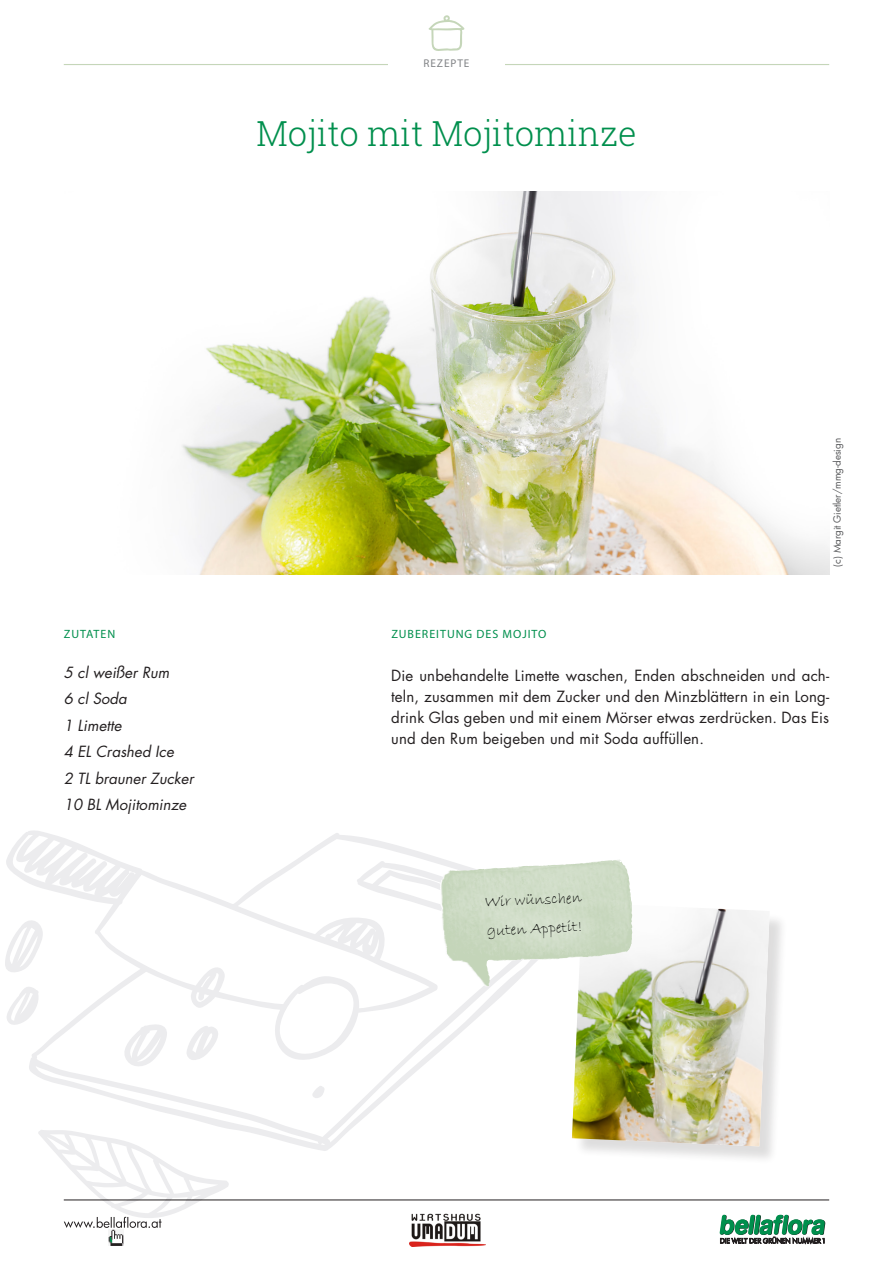
<style>
.page{position:relative;width:893px;height:1263px;background:#fff}
.page>*{position:absolute;margin:0;border:0;box-sizing:border-box;transform-origin:0 0}
.Head_1{font:300 34.5px "Roboto Slab";color:#008f4d}
.Tipp{font:15.9px "Bradley Hand ITC";color:#000}
.Anleitung{font:15px/21px "Futura Std";letter-spacing:.01em;color:#231f20;text-align:justify}
.Zutaten{font:italic 15px "Futura Std";color:#231f20}
.Head_2_Versal{font:12px "Myriad Pro";letter-spacing:.08em;color:#008f4d}
.t1{font:11.25px "Myriad Pro";letter-spacing:.08em;color:#808285}
.Anleitung-2{font:9.75px "Futura";color:#57585a}
</style>
<div class="page">
<hr style="left:64px;top:64px;width:765px;height:1px;background:#c5d6b9">
<hr style="left:64px;top:1200px;width:765px;height:1px;background:#231f20">
<svg style="left:720px;top:1215px;width:105px;height:28px"></svg>
<div style="left:388px;top:59px;width:117px;height:19px;background:#fff"></div>
<svg style="left:428px;top:15px;width:36px;height:36px"></svg>
<img style="left:409px;top:1213px;width:77px;height:33px">
<svg style="left:6px;top:830px;width:566px;height:321px"></svg>
<svg style="left:121px;top:1023px;width:47px;height:45px"></svg>
<svg style="left:186px;top:1025px;width:39px;height:35px"></svg>
<svg style="left:356px;top:860px;width:84px;height:55px"></svg>
<svg style="left:312px;top:1085px;width:13px;height:14px"></svg>
<svg style="left:38px;top:1130px;width:191px;height:116px"></svg>
<svg style="left:6px;top:986px;width:34px;height:43px"></svg>
<svg style="left:5px;top:916px;width:39px;height:60px"></svg>
<img style="left:181px;top:191px;width:648px;height:383px">
<div style="left:575px;top:905px;width:213px;height:260px;background:#231f20;opacity:.15"></div>
<img style="left:572px;top:903px;width:198px;height:243px">
<img style="left:440px;top:859px;width:178px;height:91px">
<p class="t1" style="left:424px;top:57px;width:47px">REZEPTE</p>
<p class="Head_1" style="left:256px;top:109px;width:382px">Mojito mit Mojitominze</p>
<p class="Head_2_Versal" style="left:64px;top:627px;width:53px">ZUTATEN</p>
<p class="Zutaten" style="left:64px;top:662px;width:107px">5 cl weißer Rum</p>
<p class="Zutaten" style="left:64px;top:689px;width:65px">6 cl Soda</p>
<p class="Zutaten" style="left:64px;top:715px;width:59px">1 Limette</p>
<p class="Zutaten" style="left:64px;top:742px;width:112px">4 EL Crashed Ice</p>
<p class="Zutaten" style="left:64px;top:768px;width:131px">2 TL brauner Zucker</p>
<p class="Zutaten" style="left:64px;top:795px;width:124px">10 BL Mojitominze</p>
<p class="Anleitung-2" style="left:831px;top:567px;width:130px;rotate:-90deg">(c) Margit Gietler/mmg-design</p>
<p class="Head_2_Versal" style="left:391px;top:627px;width:157px">ZUBEREITUNG DES MOJITO</p>
<p class="Anleitung" style="left:391px;top:665px;width:439px">Die unbehandelte Limette waschen, Enden abschneiden und ach&shy;teln, zusammen mit dem Zucker und den Minzblättern in ein Long&shy;drink Glas geben und mit einem Mörser etwas zerdrücken. Das Eis und den Rum beigeben und mit Soda auffüllen.</p>
<p class="Tipp" style="left:485px;top:891px;width:98px;rotate:-2deg">Wir wünschen</p>
<p class="Tipp" style="left:487px;top:920px;width:97px;rotate:-2deg">guten Appetit!</p>
</div>
